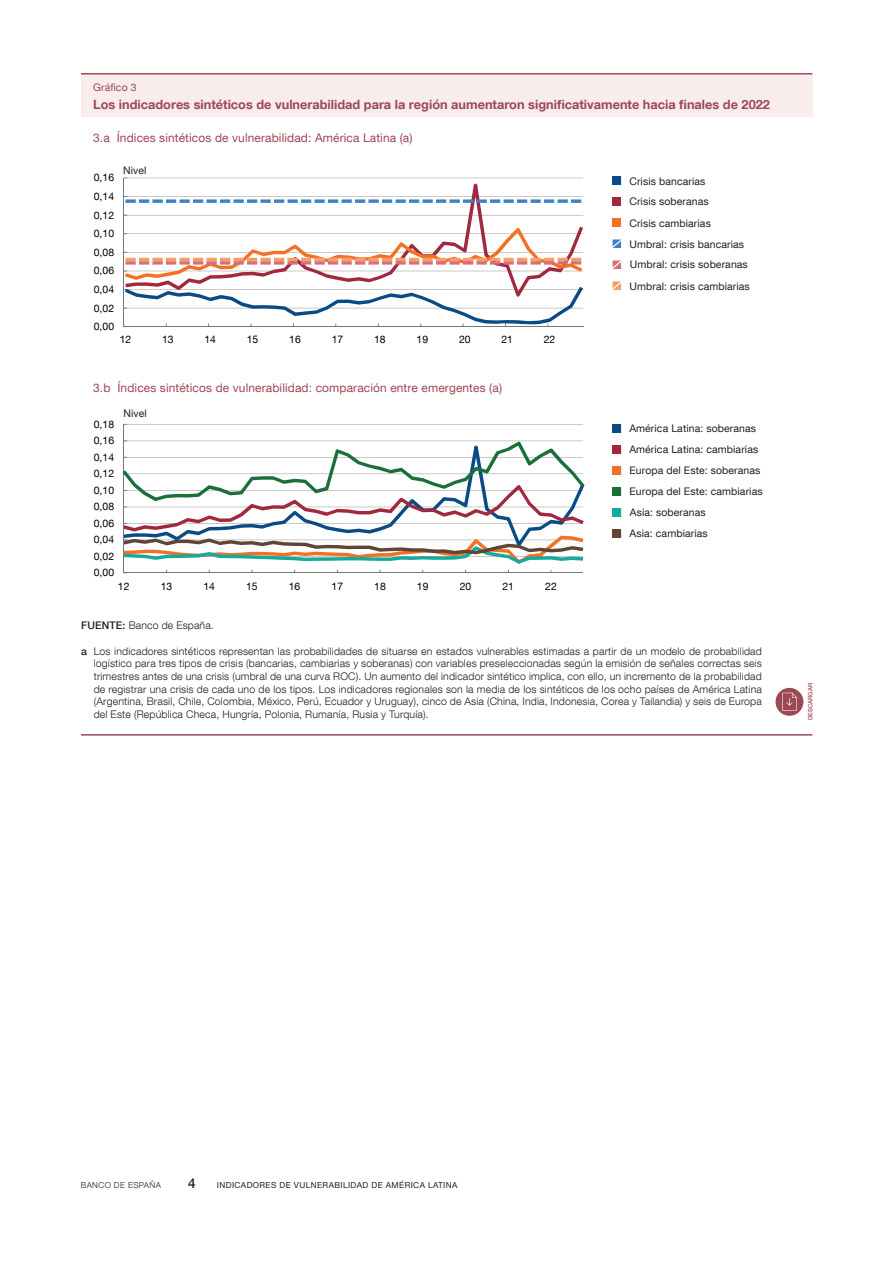
<style>
.page{position:relative;width:893px;height:1263px;background:#fff}
.page>*{position:absolute;margin:0;border:0;box-sizing:border-box;transform-origin:0 0}
.t1{font:500 13.5px "Bd E Neue Helvetica";color:#231f20}
.t2{font:700 12.75px "Bd E Neue Helvetica";color:#9d4855}
.t3{font:12px "Bd E Neue Helvetica";letter-spacing:.01em;color:#9d4855}
.t4{font:300 10.5px/12.6px "Bd E Neue Helvetica";letter-spacing:.015em;color:#231f20;text-align:justify}
.t5{font:10.5px "Bd E Neue Helvetica";letter-spacing:.01em;color:#231f20}
.t6{font:10.5px "Bd E Neue Helvetica";letter-spacing:-.005em;color:#000002}
.t7{font:10.5px "Bd E Neue Helvetica";letter-spacing:.01em;color:#9d4855}
.t8{font:8.25px "Bd E Neue Helvetica";letter-spacing:.05em;color:#231f20}
.t9{font:300 8.25px "Bd E Neue Helvetica";letter-spacing:.05em;color:#231f20}
.t10{font:500 6px "Bd E Neue Helvetica";color:#9d4855}
.s1{font-weight:500}
</style>
<div class="page">
<div style="left:81px;top:74px;width:731px;height:42px;background:#f9eced"></div>
<hr style="left:81px;top:734px;width:731px;height:2px;background:#9d4855">
<hr style="left:81px;top:73px;width:731px;height:2px;background:#9d4855">
<div style="left:775px;top:688px;width:28px;height:28px;background:#9d4855;border-radius:50%"></div>
<svg style="left:782px;top:693px;width:15px;height:18px"></svg>
<div style="left:613px;top:529px;width:8px;height:9px;background:#5f4535"></div>
<div style="left:613px;top:508px;width:8px;height:9px;background:#16a99d"></div>
<div style="left:613px;top:487px;width:8px;height:9px;background:#1b6f38"></div>
<div style="left:613px;top:466px;width:8px;height:9px;background:#f37122"></div>
<div style="left:613px;top:445px;width:8px;height:9px;background:#a0293f"></div>
<div style="left:613px;top:424px;width:8px;height:9px;background:#0a4b85"></div>
<svg style="left:613px;top:281px;width:8px;height:9px"></svg>
<svg style="left:613px;top:260px;width:8px;height:9px"></svg>
<svg style="left:613px;top:239px;width:8px;height:9px"></svg>
<div style="left:613px;top:218px;width:8px;height:9px;background:#f37122"></div>
<div style="left:613px;top:197px;width:8px;height:9px;background:#a0293f"></div>
<div style="left:613px;top:176px;width:8px;height:9px;background:#0a4b85"></div>
<hr style="left:124px;top:424px;width:459px;height:1px;background:#9a9d9e">
<hr style="left:123px;top:424px;width:1px;height:149px;background:#74787a">
<hr style="left:124px;top:573px;width:459px;height:1px;background:#74787a">
<svg style="left:123px;top:440px;width:461px;height:124px"></svg>
<hr style="left:124px;top:178px;width:459px;height:1px;background:#9a9d9e">
<hr style="left:123px;top:178px;width:1px;height:149px;background:#74787a">
<svg style="left:124px;top:289px;width:459px;height:38px"></svg>
<svg style="left:125px;top:184px;width:458px;height:113px"></svg>
<svg style="left:125px;top:199px;width:11px;height:4px"></svg>
<svg style="left:139px;top:199px;width:10px;height:4px"></svg>
<svg style="left:152px;top:199px;width:11px;height:4px"></svg>
<svg style="left:166px;top:199px;width:10px;height:4px"></svg>
<svg style="left:179px;top:199px;width:11px;height:4px"></svg>
<svg style="left:193px;top:199px;width:10px;height:4px"></svg>
<svg style="left:206px;top:199px;width:11px;height:4px"></svg>
<svg style="left:220px;top:199px;width:10px;height:4px"></svg>
<svg style="left:233px;top:199px;width:11px;height:4px"></svg>
<svg style="left:247px;top:199px;width:10px;height:4px"></svg>
<svg style="left:260px;top:199px;width:11px;height:4px"></svg>
<svg style="left:274px;top:199px;width:10px;height:4px"></svg>
<svg style="left:287px;top:199px;width:11px;height:4px"></svg>
<svg style="left:301px;top:199px;width:10px;height:4px"></svg>
<svg style="left:314px;top:199px;width:11px;height:4px"></svg>
<svg style="left:328px;top:199px;width:10px;height:4px"></svg>
<svg style="left:341px;top:199px;width:11px;height:4px"></svg>
<svg style="left:355px;top:199px;width:10px;height:4px"></svg>
<svg style="left:368px;top:199px;width:11px;height:4px"></svg>
<svg style="left:382px;top:199px;width:10px;height:4px"></svg>
<svg style="left:395px;top:199px;width:11px;height:4px"></svg>
<svg style="left:409px;top:199px;width:10px;height:4px"></svg>
<svg style="left:422px;top:199px;width:11px;height:4px"></svg>
<svg style="left:436px;top:199px;width:10px;height:4px"></svg>
<svg style="left:449px;top:199px;width:11px;height:4px"></svg>
<svg style="left:463px;top:199px;width:10px;height:4px"></svg>
<svg style="left:476px;top:199px;width:11px;height:4px"></svg>
<svg style="left:490px;top:199px;width:10px;height:4px"></svg>
<svg style="left:503px;top:199px;width:11px;height:4px"></svg>
<svg style="left:517px;top:199px;width:10px;height:4px"></svg>
<svg style="left:530px;top:199px;width:11px;height:4px"></svg>
<svg style="left:544px;top:199px;width:10px;height:4px"></svg>
<svg style="left:557px;top:199px;width:11px;height:4px"></svg>
<svg style="left:571px;top:199px;width:10px;height:4px"></svg>
<svg style="left:124px;top:228px;width:458px;height:52px"></svg>
<p class="t7" style="left:93px;top:81px;width:45px">Gráfico 3</p>
<p class="t2" style="left:93px;top:96px;width:678px">Los indicadores sintéticos de vulnerabilidad para la región aumentaron significativamente hacia finales de 2022</p>
<p class="t3" style="left:93px;top:130px;width:321px">3.a Índices sintéticos de vulnerabilidad: América Latina (a)</p>
<p class="t6" style="left:94px;top:171px;width:22px">0,16</p>
<p class="t6" style="left:94px;top:190px;width:22px">0,14</p>
<p class="t6" style="left:94px;top:208px;width:22px">0,12</p>
<p class="t6" style="left:94px;top:227px;width:22px">0,10</p>
<p class="t6" style="left:94px;top:246px;width:22px">0,08</p>
<p class="t6" style="left:94px;top:264px;width:22px">0,06</p>
<p class="t6" style="left:94px;top:283px;width:22px">0,04</p>
<p class="t6" style="left:94px;top:301px;width:22px">0,02</p>
<p class="t6" style="left:94px;top:320px;width:22px">0,00</p>
<p class="t5" style="left:123px;top:164px;width:24px">Nivel</p>
<p class="t6" style="left:120px;top:333px;width:13px">12</p>
<p class="t6" style="left:162px;top:333px;width:13px">13</p>
<p class="t6" style="left:204px;top:333px;width:13px">14</p>
<p class="t6" style="left:247px;top:333px;width:13px">15</p>
<p class="t6" style="left:289px;top:333px;width:13px">16</p>
<p class="t6" style="left:332px;top:333px;width:13px">17</p>
<p class="t6" style="left:374px;top:333px;width:13px">18</p>
<p class="t6" style="left:417px;top:333px;width:13px">19</p>
<p class="t6" style="left:459px;top:333px;width:13px">20</p>
<p class="t6" style="left:501px;top:333px;width:13px">21</p>
<p class="t6" style="left:544px;top:333px;width:13px">22</p>
<p class="t3" style="left:93px;top:380px;width:410px">3.b Índices sintéticos de vulnerabilidad: comparación entre emergentes (a)</p>
<p class="t6" style="left:94px;top:417px;width:22px">0,18</p>
<p class="t6" style="left:94px;top:434px;width:22px">0,16</p>
<p class="t6" style="left:94px;top:451px;width:22px">0,14</p>
<p class="t6" style="left:94px;top:467px;width:22px">0,12</p>
<p class="t6" style="left:94px;top:483px;width:22px">0,10</p>
<p class="t6" style="left:94px;top:500px;width:22px">0,08</p>
<p class="t6" style="left:94px;top:517px;width:22px">0,06</p>
<p class="t6" style="left:94px;top:533px;width:22px">0,04</p>
<p class="t6" style="left:94px;top:550px;width:22px">0,02</p>
<p class="t6" style="left:94px;top:566px;width:22px">0,00</p>
<p class="t5" style="left:124px;top:407px;width:24px">Nivel</p>
<p class="t6" style="left:118px;top:579px;width:13px">12</p>
<p class="t6" style="left:161px;top:579px;width:13px">13</p>
<p class="t6" style="left:203px;top:579px;width:13px">14</p>
<p class="t6" style="left:246px;top:579px;width:13px">15</p>
<p class="t6" style="left:289px;top:579px;width:13px">16</p>
<p class="t6" style="left:332px;top:579px;width:13px">17</p>
<p class="t6" style="left:374px;top:579px;width:13px">18</p>
<p class="t6" style="left:417px;top:579px;width:13px">19</p>
<p class="t6" style="left:460px;top:579px;width:13px">20</p>
<p class="t6" style="left:502px;top:579px;width:13px">21</p>
<p class="t6" style="left:545px;top:579px;width:13px">22</p>
<p class="t5" style="left:629px;top:174px;width:77px">Crisis bancarias</p>
<p class="t5" style="left:629px;top:195px;width:81px">Crisis soberanas</p>
<p class="t5" style="left:629px;top:216px;width:83px">Crisis cambiarias</p>
<p class="t5" style="left:629px;top:237px;width:116px">Umbral: crisis bancarias</p>
<p class="t5" style="left:630px;top:258px;width:120px">Umbral: crisis soberanas</p>
<p class="t5" style="left:630px;top:279px;width:122px">Umbral: crisis cambiarias</p>
<p class="t5" style="left:629px;top:422px;width:128px">América Latina: soberanas</p>
<p class="t5" style="left:629px;top:443px;width:130px">América Latina: cambiarias</p>
<p class="t5" style="left:629px;top:464px;width:133px">Europa del Este: soberanas</p>
<p class="t5" style="left:629px;top:485px;width:135px">Europa del Este: cambiarias</p>
<p class="t5" style="left:630px;top:506px;width:77px">Asia: soberanas</p>
<p class="t5" style="left:630px;top:527px;width:80px">Asia: cambiarias</p>
<p class="t4" style="left:81px;top:618px;width:134px"><span class="s1">FUENTE:</span> Banco de España.</p>
<p class="t4" style="left:94px;top:644px;width:670px;text-indent:-13px"><span class="s1">a</span> Los indicadores sintéticos representan las probabilidades de situarse en estados vulnerables estimadas a partir de un modelo de probabilidad logístico para tres tipos de crisis (bancarias, cambiarias y soberanas) con variables preseleccionadas según la emisión de señales correctas seis trimestres antes de una crisis (umbral de una curva ROC). Un aumento del indicador sintético implica, con ello, un incremento de la probabilidad de registrar una crisis de cada uno de los tipos. Los indicadores regionales son la media de los sintéticos de los ocho países de América Latina (Argentina, Brasil, Chile, Colombia, México, Perú, Ecuador y Uruguay), cinco de Asia (China, India, Indonesia, Corea y Tailandia) y seis de Europa del Este (República Checa, Hungría, Polonia, Rumanía, Rusia y Turquía).</p>
<p class="t10" style="left:807px;top:720px;width:39px;rotate:-90deg">DESCARGAR</p>
<p class="t9" style="left:81px;top:1180px;width:82px">BANCO DE ESPAÑA</p>
<p class="t1" style="left:188px;top:1175px;width:9px">4</p>
<p class="t8" style="left:217px;top:1180px;width:242px">INDICADORES DE VULNERABILIDAD DE AMÉRICA LATINA</p>
</div>
